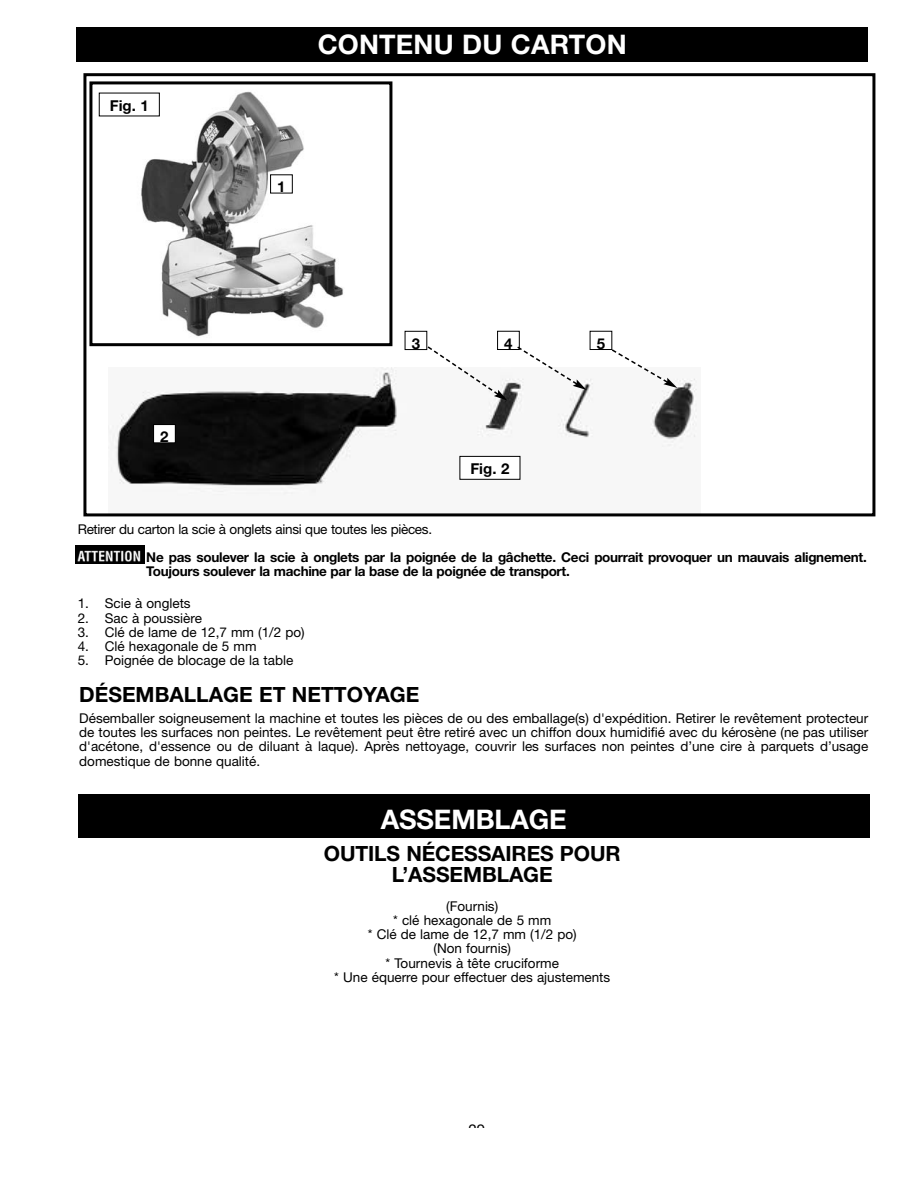
<style>
.page{position:relative;width:918px;height:1188px;background:#fff}
.page>*{position:absolute;margin:0;border:0;box-sizing:border-box;transform-origin:0 0}
.t1{font:700 27px "Helvetica Neue";letter-spacing:.005em;color:#fff}
.t2{font:700 21px/21px "Helvetica Neue";letter-spacing:-.005em;color:#000;text-align:center}
.t3{font:700 15px "Helvetica Neue";color:#000}
.t4{font:15px "Helvetica Neue";color:#000}
.t5{font:13.5px/14.2px "Helvetica Neue";color:#000;text-align:center}
.t6{font:700 13.5px/14.2px "Helvetica Neue";letter-spacing:-.02em;color:#000}
.t7{font:13.5px "Helvetica Neue";letter-spacing:-.02em;color:#000}
</style>
<div class="page">
<div style="left:76px;top:27px;width:792px;height:35px;background:#000"></div>
<div style="left:78px;top:795px;width:792px;height:43px;background:#000"></div>
<img style="left:75px;top:545px;width:70px;height:19px">
<img style="left:109px;top:367px;width:588px;height:128px">
<div style="left:83px;top:73px;width:792px;height:443px;border:3px solid #000"></div>
<svg style="left:610px;top:348px;width:67px;height:40px"></svg>
<div style="left:154px;top:425px;width:21px;height:17px;background:#fff"></div>
<div style="left:153px;top:424px;width:23px;height:19px;border:1px solid #000"></div>
<div style="left:405px;top:331px;width:22px;height:19px;border:1px solid #000"></div>
<svg style="left:426px;top:345px;width:82px;height:56px"></svg>
<div style="left:498px;top:332px;width:21px;height:17px;background:#fff"></div>
<div style="left:497px;top:331px;width:23px;height:19px;border:1px solid #000"></div>
<svg style="left:516px;top:345px;width:71px;height:45px"></svg>
<div style="left:590px;top:331px;width:22px;height:19px;border:1px solid #000"></div>
<img style="left:131px;top:91px;width:212px;height:246px">
<div style="left:89px;top:81px;width:303px;height:265px;border:3px solid #000"></div>
<div style="left:271px;top:175px;width:21px;height:18px;background:#fff"></div>
<div style="left:270px;top:174px;width:23px;height:19px;border:1px solid #000"></div>
<div style="left:460px;top:457px;width:60px;height:22px;background:#fff"></div>
<div style="left:460px;top:456px;width:60px;height:24px;border:1px solid #000"></div>
<div style="left:100px;top:93px;width:59px;height:23px;background:#fff"></div>
<p class="t3" style="left:110px;top:100px;width:41px">Fig. 1</p>
<p class="t3" style="left:160px;top:432px;width:10px">2</p>
<h1 class="t1" style="left:318px;top:35px;width:310px">CONTENU DU CARTON</h1>
<p class="t3" style="left:277px;top:182px;width:10px">1</p>
<p class="t3" style="left:412px;top:338px;width:10px">3</p>
<p class="t3" style="left:504px;top:338px;width:10px">4</p>
<p class="t3" style="left:597px;top:338px;width:10px">5</p>
<p class="t3" style="left:470px;top:463px;width:41px">Fig. 2</p>
<p class="t7" style="left:78px;top:524px;width:356px">Retirer du carton la scie à onglets ainsi que toutes les pièces.</p>
<p class="t6" style="left:146px;top:551px;width:722px">Ne pas soulever la scie à onglets par la poignée de la gâchette. Ceci pourrait provoquer un mauvais alignement.<br>Toujours soulever la machine par la base de la poignée de transport.</p>
<p class="t5" style="left:78px;top:598px;width:114px">1. Scie à onglets</p>
<p class="t5" style="left:78px;top:612px;width:126px">2. Sac à poussière</p>
<p class="t5" style="left:78px;top:626px;width:228px">3. Clé de lame de 12,7 mm (1/2 po)</p>
<p class="t5" style="left:78px;top:640px;width:180px">4. Clé hexagonale de 5 mm</p>
<p class="t5" style="left:78px;top:655px;width:217px">5. Poignée de blocage de la table</p>
<h2 class="t2" style="left:79px;top:686px;width:342px">DÉSEMBALLAGE ET NETTOYAGE</h2>
<p class="t5" style="left:79px;top:712px;width:791px;text-align:justify">Désemballer soigneusement la machine et toutes les pièces de ou des emballage(s) d'expédition. Retirer le revêtement protecteur de toutes les surfaces non peintes. Le revêtement peut être retiré avec un chiffon doux humidifié avec du kérosène (ne pas utiliser d'acétone, d'essence ou de diluant à laque). Après nettoyage, couvrir les surfaces non peintes d’une cire à parquets d’usage domestique de bonne qualité.</p>
<h1 class="t1" style="left:381px;top:810px;width:187px">ASSEMBLAGE</h1>
<h2 class="t2" style="left:324px;top:845px;width:298px">OUTILS NÉCESSAIRES POUR<br>L’ASSEMBLAGE</h2>
<p class="t5" style="left:334px;top:900px;width:278px">(Fournis)<br>* clé hexagonale de 5 mm<br>* Clé de lame de 12,7 mm (1/2 po)<br>(Non fournis)<br>* Tournevis à tête cruciforme<br>* Une équerre pour effectuer des ajustements</p>
<p class="t4" style="left:469px;top:1124px;width:18px">29</p>
</div>
